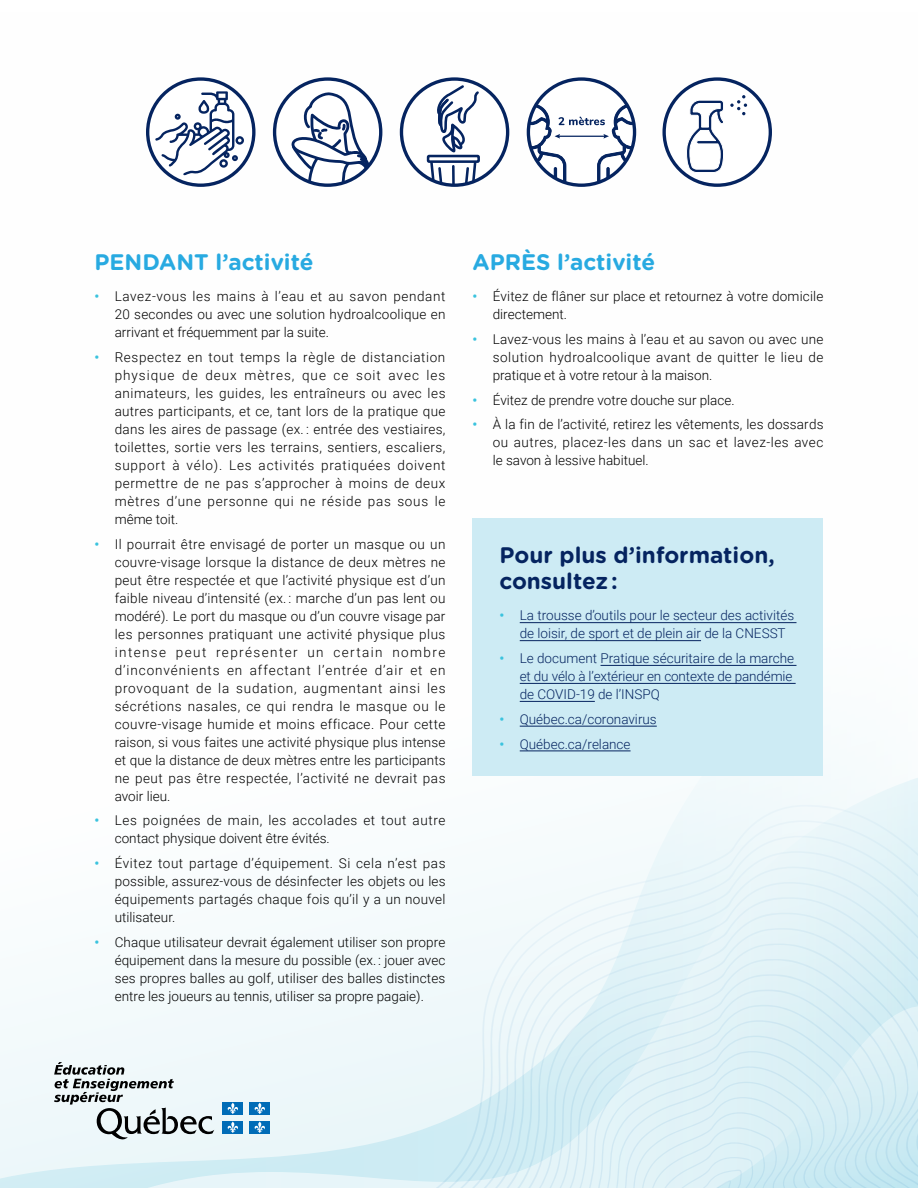
<style>
.page{position:relative;width:918px;height:1188px;background:#fff}
.page>*{position:absolute;margin:0;border:0;box-sizing:border-box;transform-origin:0 0}
.t1{font:700 22.5px "Gotham Rounded";color:#28aae1}
.t2{font:700 22.5px/25.5px "Gotham Rounded";color:#052460}
.t3{font:300 13.5px/18px "Roboto";letter-spacing:.01em;color:#000;text-align:justify}
.t4{font:300 13.5px/18px "Roboto";color:#052460}
.t5{font:300 13.5px/18px "Roboto";letter-spacing:.045em;color:#000}
.s1{font-weight:700;color:#3bc3de}
</style>
<div class="page">
<svg style="left:0;top:774px;width:831px;height:414px"></svg>
<svg style="left:56px;top:776px;width:862px;height:412px"></svg>
<svg style="left:279px;top:805px;width:639px;height:383px"></svg>
<svg style="left:289px;top:820px;width:629px;height:368px;fill:#f5fafc"></svg>
<svg style="left:304px;top:836px;width:614px;height:352px;fill:#f3fafb"></svg>
<svg style="left:318px;top:851px;width:600px;height:337px;fill:#f2f9fb"></svg>
<svg style="left:333px;top:867px;width:585px;height:321px;fill:#f0f9fb"></svg>
<svg style="left:348px;top:882px;width:570px;height:306px;fill:#eff8fa"></svg>
<svg style="left:363px;top:897px;width:555px;height:291px;fill:#edf7fa"></svg>
<svg style="left:377px;top:913px;width:541px;height:275px;fill:#ecf7f9"></svg>
<svg style="left:392px;top:928px;width:526px;height:260px;fill:#eaf6f9"></svg>
<svg style="left:407px;top:944px;width:511px;height:244px;fill:#e9f5f9"></svg>
<svg style="left:422px;top:959px;width:496px;height:229px"></svg>
<svg style="left:436px;top:974px;width:482px;height:214px"></svg>
<svg style="left:451px;top:990px;width:463px;height:198px;background:#ddf0f6"></svg>
<svg style="left:466px;top:1005px;width:434px;height:183px;background:#dbf0f5"></svg>
<svg style="left:483px;top:1020px;width:400px;height:168px;background:#daeff5"></svg>
<svg style="left:497px;top:1036px;width:371px;height:152px;background:#d8eef5"></svg>
<svg style="left:510px;top:1051px;width:343px;height:137px;background:#d6eef4"></svg>
<svg style="left:525px;top:1066px;width:312px;height:122px;background:#d8eff5"></svg>
<svg style="left:148px;top:79px;width:106px;height:106px"></svg>
<svg style="left:155px;top:91px;width:89px;height:84px"></svg>
<div style="left:146px;top:77px;width:110px;height:110px;border:3px solid #052460;border-radius:50%"></div>
<svg style="left:528px;top:102px;width:107px;height:81px"></svg>
<div style="left:527px;top:77px;width:109px;height:110px;border:3px solid #052460;border-radius:50%"></div>
<svg style="left:429px;top:83px;width:52px;height:102px"></svg>
<hr style="left:452px;top:166px;width:3px;height:19px;background:#052460">
<div style="left:427px;top:155px;width:53px;height:8px;border:3px solid #052460"></div>
<div style="left:400px;top:77px;width:109px;height:110px;border:3px solid #052460;border-radius:50%"></div>
<svg style="left:275px;top:79px;width:106px;height:106px"></svg>
<svg style="left:284px;top:93px;width:87px;height:92px"></svg>
<div style="left:273px;top:77px;width:109px;height:110px;border:3px solid #052460;border-radius:50%"></div>
<svg style="left:686px;top:100px;width:38px;height:73px"></svg>
<svg style="left:730px;top:95px;width:17px;height:20px"></svg>
<div style="left:662px;top:77px;width:110px;height:110px;border:3px solid #052460;border-radius:50%"></div>
<div style="left:472px;top:518px;width:352px;height:258px;background:#cdebf4"></div>
<hr style="left:520px;top:622px;width:276px;height:1px;background:#052460">
<hr style="left:520px;top:640px;width:181px;height:1px;background:#052460">
<hr style="left:601px;top:665px;width:195px;height:1px;background:#052460">
<hr style="left:520px;top:683px;width:276px;height:1px;background:#052460">
<hr style="left:520px;top:701px;width:75px;height:1px;background:#052460">
<hr style="left:520px;top:726px;width:137px;height:1px;background:#052460">
<hr style="left:520px;top:751px;width:111px;height:1px;background:#052460">
<img style="left:34px;top:1045px;width:257px;height:109px">
<h1 class="t1" style="left:94px;top:245px;width:221px">PENDANT l’activité</h1>
<p class="t3" style="left:115px;top:287px;width:332px;text-indent:-20px"><span class="s1">•</span> Lavez-vous les mains à l’eau et au savon pendant 20 secondes ou avec une solution hydroalcoolique en arrivant et fréquemment par la suite.</p>
<p class="t3" style="left:115px;top:348px;width:332px;text-indent:-20px"><span class="s1">•</span> Respectez en tout temps la règle de distanciation physique de deux mètres, que ce soit avec les animateurs, les guides, les entraîneurs ou avec les autres participants, et ce, tant lors de la pratique que dans les aires de passage (ex. : entrée des vestiaires, toilettes, sortie vers les terrains, sentiers, escaliers, support à vélo). Les activités pratiquées doivent permettre de ne pas s’approcher à moins de deux mètres d’une personne qui ne réside pas sous le même toit.</p>
<p class="t3" style="left:115px;top:534px;width:332px;text-indent:-20px"><span class="s1">•</span> Il pourrait être envisagé de porter un masque ou un couvre-visage lorsque la distance de deux mètres ne peut être respectée et que l’activité physique est d’un faible niveau d’intensité (ex. : marche d’un pas lent ou modéré). Le port du masque ou d’un couvre visage par les personnes pratiquant une activité physique plus intense peut représenter un certain nombre d’inconvénients en affectant l’entrée d’air et en provoquant de la sudation, augmentant ainsi les sécrétions nasales, ce qui rendra le masque ou le couvre-visage humide et moins efficace. Pour cette raison, si vous faites une activité physique plus intense et que la distance de deux mètres entre les participants ne peut pas être respectée, l’activité ne devrait pas avoir lieu.</p>
<p class="t5" style="left:115px;top:811px;width:332px;text-indent:-20px"><span class="s1">•</span> Les poignées de main, les accolades et tout autre contact physique doivent être évités.</p>
<p class="t3" style="left:115px;top:854px;width:332px;text-indent:-20px"><span class="s1">•</span> Évitez tout partage d’équipement. Si cela n’est pas possible, assurez-vous de désinfecter les objets ou les équipements partagés chaque fois qu’il y a un nouvel utilisateur.</p>
<p class="t3" style="left:115px;top:933px;width:332px;text-indent:-20px"><span class="s1">•</span> Chaque utilisateur devrait également utiliser son propre équipement dans la mesure du possible (ex. : jouer avec ses propres balles au golf, utiliser des balles distinctes entre les joueurs au tennis, utiliser sa propre pagaie).</p>
<h1 class="t1" style="left:472px;top:245px;width:184px">APRÈS l’activité</h1>
<p class="t3" style="left:493px;top:287px;width:332px;text-indent:-20px"><span class="s1">•</span> Évitez de flâner sur place et retournez à votre domicile directement.</p>
<p class="t3" style="left:493px;top:330px;width:332px;text-indent:-20px"><span class="s1">•</span> Lavez-vous les mains à l’eau et au savon ou avec une solution hydroalcoolique avant de quitter le lieu de pratique et à votre retour à la maison.</p>
<p class="t3" style="left:472px;top:390px;width:264px"><span class="s1">•</span> Évitez de prendre votre douche sur place.</p>
<p class="t3" style="left:493px;top:415px;width:332px;text-indent:-20px"><span class="s1">•</span> À la fin de l’activité, retirez les vêtements, les dossards ou autres, placez-les dans un sac et lavez-les avec le savon à lessive habituel.</p>
<h1 class="t2" style="left:500px;top:542px;width:277px">Pour plus d’information, consultez :</h1>
<p class="t4" style="left:520px;top:606px;width:276px;text-indent:-20px"><span class="s1">•</span> La trousse d’outils pour le secteur des activités de loisir, de sport et de plein air de la CNESST</p>
<p class="t4" style="left:520px;top:649px;width:276px;text-indent:-20px"><span class="s1">•</span> Le document Pratique sécuritaire de la marche et du vélo à l’extérieur en contexte de pandémie de COVID-19 de l’INSPQ</p>
<p class="t4" style="left:500px;top:710px;width:159px"><span class="s1">•</span> Québec.ca/coronavirus</p>
<p class="t4" style="left:500px;top:734px;width:133px"><span class="s1">•</span> Québec.ca/relance</p>
</div>
